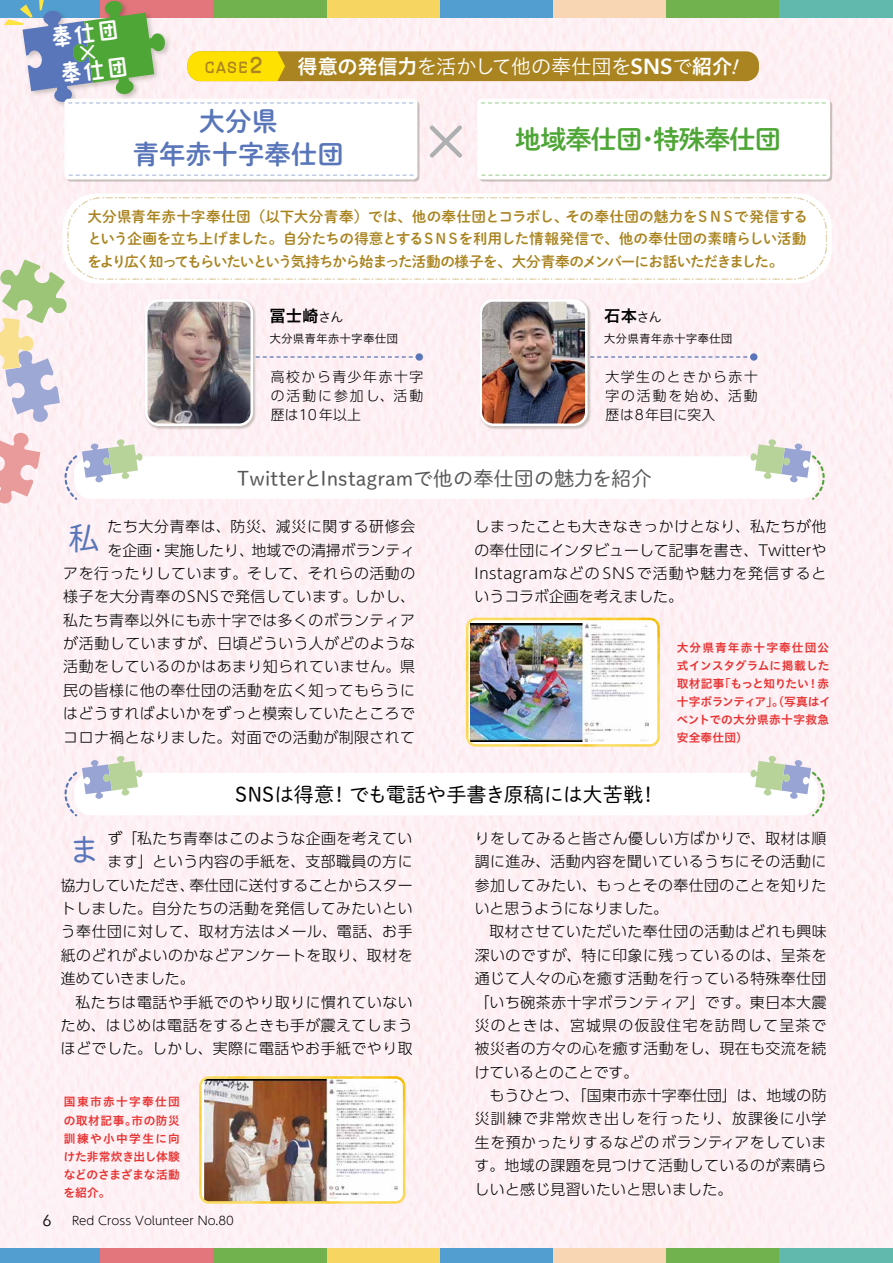
<style>
.page{position:relative;width:893px;height:1263px;background:#fdf0f5}
.page>*{position:absolute;margin:0;border:0;box-sizing:border-box;transform-origin:0 0}
.t1{font:66.45px "DNP Shuei M Go Std L";color:#aeafb0}
.t2{font:31.95px "DNP Shuei M Go Std L";color:#5976ba}
.t3{font:26.4px/33px "DNP Shuei M Go Std B";color:#5976ba;text-align:center}
.t4{font:26.4px "DNP Shuei M Go Std B";letter-spacing:-.04em;color:#4da635}
.t5{font:22.95px/37.3px "TA kokoro no 2";color:#fff}
.t6{font:20.25px "Shuei M Go Std L";color:#595757}
.t7{font:20.25px "Shuei M Go Std L";letter-spacing:-.01em;color:#000}
.t8{font:20.25px "Hiragino UD Sans Std W3";letter-spacing:-.02em;color:#fff}
.t9{font:16.35px "Hiragino UD Sans Std W6";color:#000}
.t10{font:15.9px "Avenir Next";color:#000}
.t11{font:15.6px "TA kokoro no 2";color:#aa8420}
.t12{font:300 14.85px/23.4px "UD Shin Go Pro";letter-spacing:.03em;color:#000;text-align:right}
.t13{font:300 14.85px "UD Shin Go Pro";color:#000}
.t14{font:14.55px/22.4px "Shuei M Go Std B";letter-spacing:-.08em;color:#aa8420;text-align:justify}
.t15{font:300 13.8px/19.2px "UD Shin Go Pro";letter-spacing:.115em;color:#000;text-align:justify}
.t16{font:11.7px/18px "Hiragino UD Sans Std W6";letter-spacing:.025em;color:#e83130}
.t17{font:11.7px "Hiragino UD Sans Std W3";color:#000}
.t18{font:300 11.7px "UD Shin M Go Pr 6";color:#000}
.s1{font-size:22.35px}
.s2{font-family:"Hiragino UD Sans Std W6"}
.s3{font-family:"Avenir Next";font-weight:600;font-size:21.75px}
.s4{font-family:"Hiragino UD Sans Std W3";font-size:13.2px}
</style>
<div class="page">
<div style="left:0;top:0;width:100px;height:17px;background:#529ed0"></div>
<div style="left:327px;top:0;width:113px;height:17px;background:#f6d661"></div>
<div style="left:440px;top:0;width:113px;height:17px;background:#529ed0"></div>
<div style="left:553px;top:0;width:113px;height:17px;background:#f8d5b3"></div>
<div style="left:666px;top:0;width:114px;height:17px;background:#72b24e"></div>
<div style="left:780px;top:0;width:113px;height:17px;background:#61b8ad"></div>
<div style="left:0;top:1248px;width:100px;height:15px;background:#529ed0"></div>
<div style="left:100px;top:1248px;width:114px;height:15px;background:#e2767c"></div>
<div style="left:214px;top:1248px;width:113px;height:15px;background:#72b24e"></div>
<div style="left:327px;top:1248px;width:113px;height:15px;background:#f6d661"></div>
<div style="left:440px;top:1248px;width:113px;height:15px;background:#529ed0"></div>
<div style="left:553px;top:1248px;width:113px;height:15px;background:#f8d5b3"></div>
<div style="left:666px;top:1248px;width:114px;height:15px;background:#72b24e"></div>
<div style="left:780px;top:1248px;width:113px;height:15px;background:#61b8ad"></div>
<svg style="left:467px;top:619px;width:192px;height:126px;fill:#fff"></svg>
<img style="left:471px;top:624px;width:178px;height:118px">
<div style="left:466px;top:618px;width:194px;height:129px;border:3px solid #bfbfbf;border-radius:9px"></div>
<img style="left:204px;top:1080px;width:194px;height:120px">
<div style="left:199px;top:1076px;width:206px;height:128px;border:3px solid #bfbfbf;border-radius:9px"></div>
<div style="left:63px;top:193px;width:769px;height:90px;background:#fff;border-radius:34px"></div>
<div style="left:67px;top:197px;width:760px;height:83px;border:1px dashed #e3d5b1;border-radius:34px"></div>
<div style="left:67px;top:101px;width:352px;height:81px;background:linear-gradient(to right,#e0dbda,#dfdad8);border-radius:4px"></div>
<div style="left:64px;top:99px;width:353px;height:80px;background:#fff;border-radius:4px"></div>
<svg style="left:69px;top:175px;width:344px;height:1px"></svg>
<div style="left:479px;top:101px;width:353px;height:81px;background:linear-gradient(to right,#e0dbda,#dfdad8);border-radius:4px"></div>
<div style="left:477px;top:99px;width:353px;height:80px;background:#fff;border-radius:4px"></div>
<svg style="left:481px;top:175px;width:345px;height:1px"></svg>
<svg style="left:481px;top:102px;width:345px;height:2px"></svg>
<svg style="left:592px;top:356px;width:156px;height:2px"></svg>
<div style="left:750px;top:353px;width:7px;height:8px;background:#5976ba;border-radius:50%"></div>
<svg style="left:258px;top:356px;width:158px;height:2px"></svg>
<div style="left:416px;top:353px;width:7px;height:8px;background:#5976ba;border-radius:50%"></div>
<div style="left:74px;top:456px;width:744px;height:43px;background:#fff;border-radius:17px"></div>
<svg style="left:64px;top:439px;width:79px;height:61px"></svg>
<svg style="left:750px;top:439px;width:75px;height:61px"></svg>
<div style="left:74px;top:773px;width:744px;height:42px;background:#fff;border-radius:17px"></div>
<svg style="left:64px;top:756px;width:79px;height:61px"></svg>
<svg style="left:750px;top:756px;width:76px;height:62px"></svg>
<svg style="left:0;top:433px;width:41px;height:70px"></svg>
<svg style="left:0;top:260px;width:67px;height:162px"></svg>
<img style="left:480px;top:298px;width:112px;height:132px">
<img style="left:481px;top:300px;width:105px;height:125px">
<div style="left:479px;top:299px;width:109px;height:127px;border:3px solid #fff;border-radius:13px"></div>
<img style="left:145px;top:305px;width:113px;height:125px">
<img style="left:146px;top:300px;width:106px;height:125px">
<div style="left:145px;top:299px;width:108px;height:127px;border:3px solid #fff;border-radius:13px"></div>
<div style="left:188px;top:51px;width:571px;height:30px;background:#aa8420;border-radius:13px"></div>
<svg style="left:4px;top:0;width:409px;height:104px"></svg>
<h3 class="t5" style="left:48px;top:20px;width:76px;rotate:-7deg">奉仕団奉仕団</h3>
<p class="t11" style="left:204px;top:60px;width:61px">CASE<span class="s1">2</span></p>
<h3 class="t8" style="left:297px;top:51px;width:436px"><span class="s2">得意の発信力</span>を活かして他の奉仕団を<span class="s3">SNS</span>で<span class="s2">紹介</span></h3>
<h3 class="t3" style="left:133px;top:104px;width:212px">大分県<br>青年赤十字奉仕団</h3>
<h1 class="t1" style="left:413px;top:93px;width:68px">×</h1>
<h3 class="t4" style="left:515px;top:119px;width:268px">地域奉仕団・特殊奉仕団</h3>
<p class="t14" style="left:87px;top:205px;width:722px">大分県青年赤十字奉仕団（以下大分青奉）では、他の奉仕団とコラボし、その奉仕団の魅力をS N Sで発信するという企画を立ち上げました。自分たちの得意とするS N Sを利用した情報発信で、他の奉仕団の素晴らしい活動をより広く知ってもらいたいという気持ちから始まった活動の様子を、大分青奉のメンバーにお話いただきました。</p>
<p class="t9" style="left:269px;top:304px;width:75px">冨士崎<span class="s4">さん</span></p>
<p class="t17" style="left:269px;top:329px;width:130px">大分県青年赤十字奉仕団</p>
<p class="t15" style="left:271px;top:366px;width:154px">高校から青少年赤十字の活動に参加し、活動歴は10年以上</p>
<p class="t9" style="left:604px;top:304px;width:59px">石本<span class="s4">さん</span></p>
<p class="t17" style="left:604px;top:329px;width:130px">大分県青年赤十字奉仕団</p>
<p class="t15" style="left:605px;top:366px;width:154px">大学生のときから赤十字の活動を始め、活動歴は8年目に突入</p>
<h3 class="t6" style="left:237px;top:463px;width:416px">TwitterとInstagramで他の奉仕団の魅力を紹介</h3>
<p class="t12" style="left:63px;top:514px;width:353px">たち大分青奉は、防災、減災に関する研修会<br>を企画・実施したり、地域での清掃ボランティ<br>アを行ったりしています。そして、それらの活動の様子を大分青奉のSNSで発信しています。しかし、私たち青奉以外にも赤十字では多くのボランティアが活動していますが、日頃どういう人がどのような活動をしているのかはあまり知られていません。県民の皆様に他の奉仕団の活動を広く知ってもらうにはどうすればよいかをずっと模索していたところでコロナ禍となりました。対面での活動が制限されて</p>
<p class="t12" style="left:475px;top:514px;width:353px;text-align:justify">しまったことも大きなきっかけとなり、私たちが他の奉仕団にインタビューして記事を書き、TwitterやInstagramなどの SNSで活動や魅力を発信するというコラボ企画を考えました。</p>
<h2 class="t2" style="left:68px;top:514px;width:33px">私</h2>
<p class="t16" style="left:677px;top:638px;width:156px">大分県青年赤十字奉仕団公式インスタグラムに掲載した取材記事「もっと知りたい！赤十字ボランティア」。（写真はイベントでの大分県赤十字救急安全奉仕団）</p>
<h3 class="t7" style="left:235px;top:780px;width:424px">SNSは得意！ でも電話や手書き原稿には大苦戦！</h3>
<p class="t12" style="left:108px;top:826px;width:306px">ず「私たち青奉はこのような企画を考えてい</p>
<p class="t12" style="left:108px;top:849px;width:307px">ます」という内容の手紙を、支部職員の方に</p>
<p class="t13" style="left:61px;top:873px;width:353px">協力していただき、奉仕団に送付することからスター</p>
<p class="t12" style="left:61px;top:896px;width:353px">トしました。自分たちの活動を発信してみたいとい</p>
<p class="t12" style="left:61px;top:919px;width:353px">う奉仕団に対して、取材方法はメール、電話、お手</p>
<p class="t12" style="left:61px;top:943px;width:353px">紙のどれがよいのかなどアンケートを取り、取材を</p>
<p class="t13" style="left:61px;top:966px;width:135px">進めていきました。</p>
<p class="t12" style="left:61px;top:990px;width:353px">　私たちは電話や手紙でのやり取りに慣れていない</p>
<p class="t12" style="left:61px;top:1013px;width:353px">ため、はじめは電話をするときも手が震えてしまう</p>
<p class="t12" style="left:61px;top:1036px;width:353px">ほどでした。しかし、実際に電話やお手紙でやり取</p>
<h2 class="t2" style="left:68px;top:826px;width:33px">ま</h2>
<p class="t16" style="left:64px;top:1092px;width:118px;text-align:justify">国東市赤十字奉仕団の取材記事。市の防災訓練や小中学生に向けた非常炊き出し体験などのさまざまな活動を紹介。</p>
<p class="t10" style="left:42px;top:1207px;width:11px">6</p>
<p class="t18" style="left:72px;top:1211px;width:163px">Red Cross Volunteer No.80</p>
<p class="t12" style="left:475px;top:826px;width:353px;text-align:left">りをしてみると皆さん優しい方ばかりで、取材は順調に進み、活動内容を聞いているうちにその活動に参加してみたい、もっとその奉仕団のことを知りたいと思うようになりました。<br>　取材させていただいた奉仕団の活動はどれも興味深いのですが、特に印象に残っているのは、呈茶を通じて人々の心を癒す活動を行っている特殊奉仕団「いち碗茶赤十字ボランティア」です。東日本大震災のときは、宮城県の仮設住宅を訪問して呈茶で被災者の方々の心を癒す活動をし、現在も交流を続けているとのことです。<br>　もうひとつ、「国東市赤十字奉仕団」は、地域の防災訓練で非常炊き出しを行ったり、放課後に小学生を預かったりするなどのボランティアをしています。地域の課題を見つけて活動しているのが素晴らしいと感じ見習いたいと思いました。</p>
</div>
